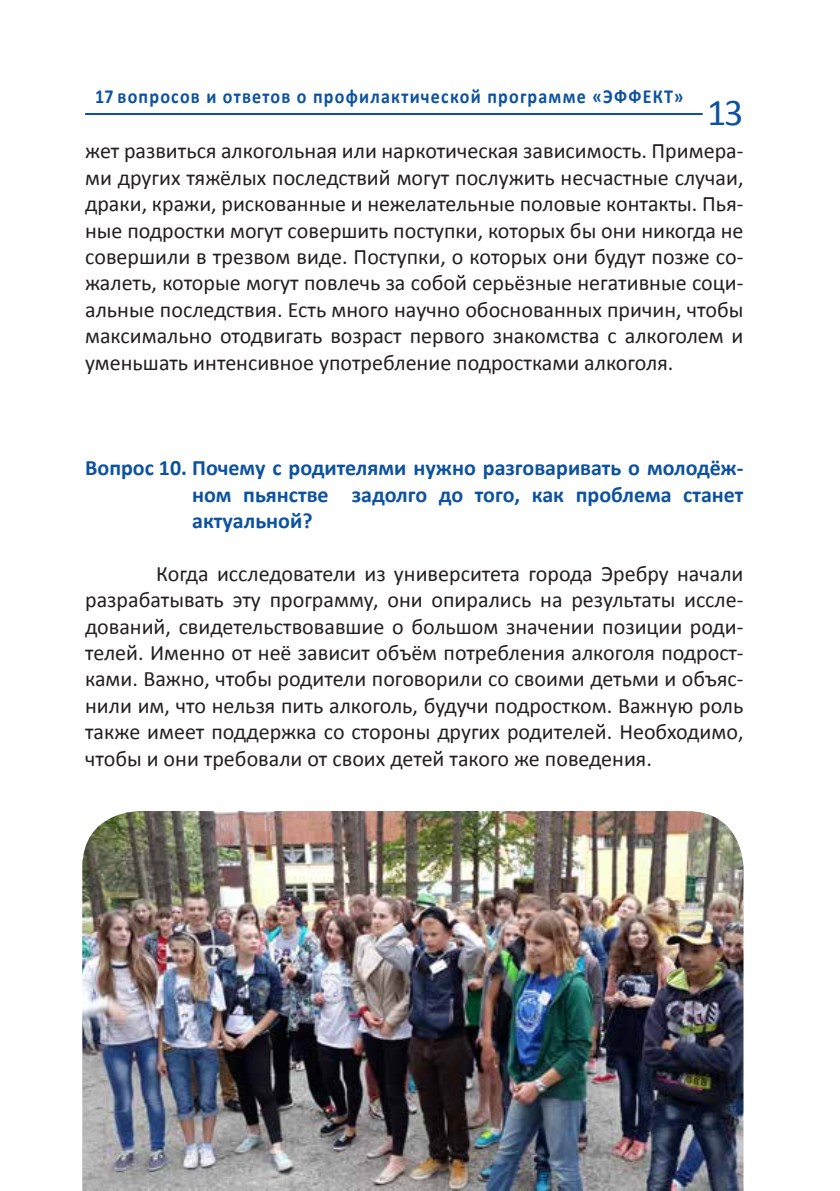
<style>
.page{position:relative;width:840px;height:1191px;background:#fff}
.page>*{position:absolute;margin:0;border:0;box-sizing:border-box;transform-origin:0 0}
.t1{font:38px "Calibri";color:#0c52a0}
.t2{font:22px/26.4px "Calibri";color:#231f20;text-align:justify}
.t3{font:700 22px/26.4px "Calibri";color:#0c52a0;text-align:justify}
.t4{font:700 20px "Calibri";letter-spacing:.07em;color:#0c52a0;scale:.9 1}
</style>
<div class="page">
<hr style="left:85px;top:113px;width:617px;height:2px;background:#0c52a0">
<img style="left:82px;top:811px;width:661px;height:380px">
<p class="t4" style="left:95px;top:84px;width:654px">17 вопросов и ответов о профилактической программе «ЭФФЕКТ»</p>
<h1 class="t1" style="left:706px;top:89px;width:38px">13</h1>
<p class="t2" style="left:85px;top:137px;width:659px">жет развиться алкогольная или наркотическая зависимость. Примера&shy;ми других тяжёлых последствий могут послужить несчастные случаи, драки, кражи, рискованные и нежелательные половые контакты. Пья&shy;ные подростки могут совершить поступки, которых бы они никогда не совершили в трезвом виде. Поступки, о которых они будут позже со&shy;жалеть, которые могут повлечь за собой серьёзные негативные соци&shy;альные последствия. Есть много научно обоснованных причин, чтобы максимально отодвигать возраст первого знакомства с алкоголем и уменьшать интенсивное употребление подростками алкоголя.</p>
<p class="t3" style="left:192px;top:453px;width:552px;text-indent:-107px">Вопрос 10. Почему с родителями нужно разговаривать о молодёж&shy;ном пьянстве задолго до того, как проблема станет актуальной?</p>
<p class="t2" style="left:85px;top:559px;width:659px;text-indent:71px">Когда исследователи из университета города Эребру начали разрабатывать эту программу, они опирались на результаты иссле&shy;дований, свидетельствовавшие о большом значении позиции роди&shy;телей. Именно от неё зависит объём потребления алкоголя подрост&shy;ками. Важно, чтобы родители поговорили со своими детьми и объяс&shy;нили им, что нельзя пить алкоголь, будучи подростком. Важную роль также имеет поддержка со стороны других родителей. Необходимо, чтобы и они требовали от своих детей такого же поведения.</p>
</div>
